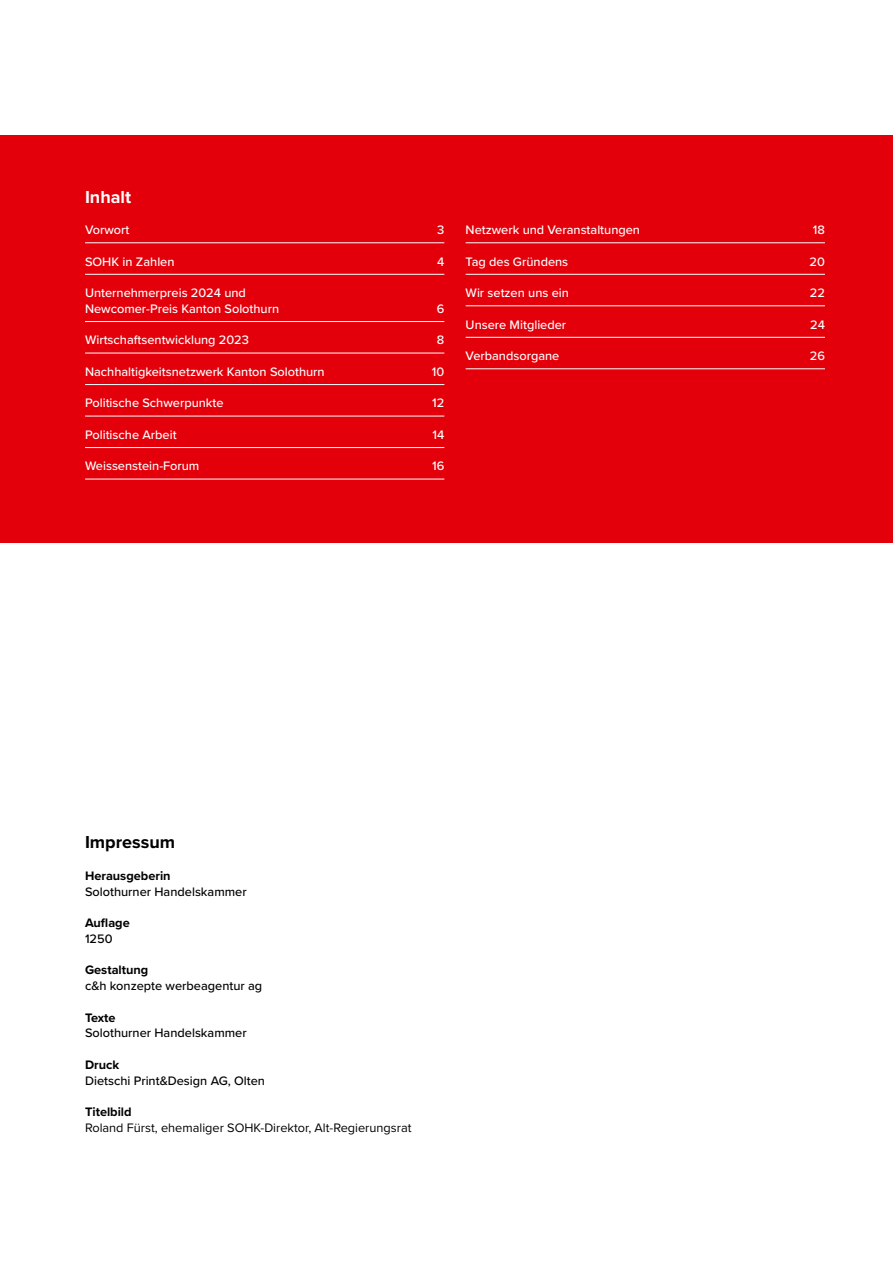
<style>
.page{position:relative;width:893px;height:1263px;background:#fff}
.page>*{position:absolute;margin:0;border:0;box-sizing:border-box;transform-origin:0 0}
.Titel_02{font:700 18px "Proxima Nova";color:#000}
.Titel_neg{font:700 18px "Proxima Nova";color:#fff}
.Inhaltsverzeichnis{font:500 12.75px/15.8px "Proxima Nova";color:#fff}
.Datum_Agenda{font:500 12.75px "Proxima Nova";color:#000}
.GT{font:12.75px "Proxima Nova";color:#000}
.UT{font:700 12.75px "Proxima Nova";color:#000}
</style>
<div class="page">
<div style="left:0;top:135px;width:893px;height:408px;background:#e3000b"></div>
<hr style="left:466px;top:243px;width:359px;height:1px;background:#fff">
<hr style="left:466px;top:274px;width:359px;height:1px;background:#fff">
<hr style="left:466px;top:306px;width:359px;height:1px;background:#fff">
<hr style="left:466px;top:337px;width:359px;height:1px;background:#fff">
<hr style="left:466px;top:369px;width:359px;height:1px;background:#fff">
<hr style="left:85px;top:243px;width:359px;height:1px;background:#fff">
<hr style="left:85px;top:274px;width:359px;height:1px;background:#fff">
<hr style="left:85px;top:321px;width:359px;height:1px;background:#fff">
<hr style="left:85px;top:353px;width:359px;height:1px;background:#fff">
<hr style="left:85px;top:384px;width:359px;height:1px;background:#fff">
<hr style="left:85px;top:416px;width:359px;height:1px;background:#fff">
<hr style="left:85px;top:447px;width:359px;height:1px;background:#fff">
<hr style="left:85px;top:479px;width:359px;height:1px;background:#fff">
<p class="Titel_neg" style="left:85px;top:183px;width:48px">Inhalt</p>
<p class="Inhaltsverzeichnis" style="left:85px;top:221px;width:46px">Vorwort</p>
<p class="Inhaltsverzeichnis" style="left:437px;top:221px;width:9px">3</p>
<p class="Inhaltsverzeichnis" style="left:85px;top:253px;width:91px">SOHK in Zahlen</p>
<p class="Inhaltsverzeichnis" style="left:437px;top:253px;width:9px">4</p>
<p class="Inhaltsverzeichnis" style="left:85px;top:284px;width:196px">Unternehmerpreis 2024 und<br>Newcomer-Preis Kanton Solothurn</p>
<p class="Inhaltsverzeichnis" style="left:437px;top:300px;width:9px">6</p>
<p class="Inhaltsverzeichnis" style="left:85px;top:332px;width:165px">Wirtschaftsentwicklung 2023</p>
<p class="Inhaltsverzeichnis" style="left:437px;top:332px;width:9px">8</p>
<p class="Inhaltsverzeichnis" style="left:85px;top:363px;width:241px">Nachhaltigkeitsnetzwerk Kanton Solothurn</p>
<p class="Inhaltsverzeichnis" style="left:432px;top:363px;width:14px">10</p>
<p class="Inhaltsverzeichnis" style="left:85px;top:395px;width:140px">Politische Schwerpunkte</p>
<p class="Inhaltsverzeichnis" style="left:432px;top:395px;width:14px">12</p>
<p class="Inhaltsverzeichnis" style="left:85px;top:426px;width:93px">Politische Arbeit</p>
<p class="Inhaltsverzeichnis" style="left:433px;top:426px;width:13px">14</p>
<p class="Inhaltsverzeichnis" style="left:85px;top:458px;width:116px">Weissenstein-Forum</p>
<p class="Inhaltsverzeichnis" style="left:432px;top:458px;width:14px">16</p>
<p class="Inhaltsverzeichnis" style="left:466px;top:221px;width:176px">Netzwerk und Veranstaltungen</p>
<p class="Inhaltsverzeichnis" style="left:813px;top:221px;width:14px">18</p>
<p class="Inhaltsverzeichnis" style="left:466px;top:253px;width:104px">Tag des Gründens</p>
<p class="Inhaltsverzeichnis" style="left:810px;top:253px;width:17px">20</p>
<p class="Inhaltsverzeichnis" style="left:466px;top:284px;width:105px">Wir setzen uns ein</p>
<p class="Inhaltsverzeichnis" style="left:810px;top:284px;width:17px">22</p>
<p class="Inhaltsverzeichnis" style="left:466px;top:316px;width:102px">Unsere Mitglieder</p>
<p class="Inhaltsverzeichnis" style="left:810px;top:316px;width:16px">24</p>
<p class="Inhaltsverzeichnis" style="left:466px;top:347px;width:95px">Verbandsorgane</p>
<p class="Inhaltsverzeichnis" style="left:810px;top:347px;width:17px">26</p>
<p class="Titel_02" style="left:85px;top:829px;width:92px">Impressum</p>
<p class="UT" style="left:85px;top:866px;width:87px">Herausgeberin</p>
<p class="Datum_Agenda" style="left:85px;top:882px;width:163px">Solothurner Handelskammer</p>
<p class="UT" style="left:85px;top:913px;width:46px">Auflage</p>
<p class="Datum_Agenda" style="left:85px;top:929px;width:29px">1250</p>
<p class="UT" style="left:85px;top:961px;width:65px">Gestaltung</p>
<p class="Datum_Agenda" style="left:85px;top:976px;width:179px">c&amp;h konzepte werbeagentur ag</p>
<p class="UT" style="left:85px;top:1008px;width:32px">Texte</p>
<p class="Datum_Agenda" style="left:85px;top:1024px;width:163px">Solothurner Handelskammer</p>
<p class="UT" style="left:85px;top:1055px;width:36px">Druck</p>
<p class="Datum_Agenda" style="left:85px;top:1071px;width:182px">Dietschi Print&amp;Design AG, Olten</p>
<p class="UT" style="left:85px;top:1102px;width:48px">Titelbild</p>
<p class="GT" style="left:85px;top:1118px;width:328px">Roland Fürst, ehemaliger SOHK-Direktor, Alt-Regierungsrat</p>
</div>
